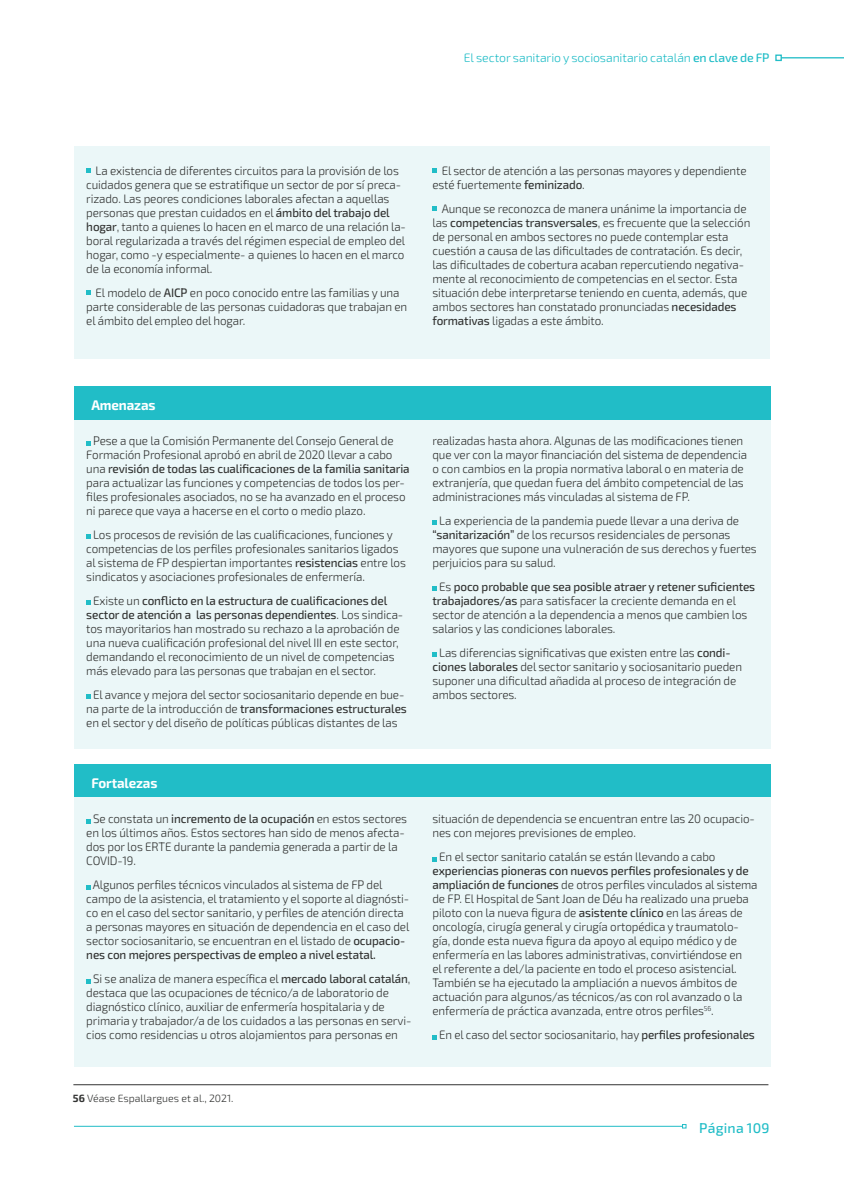
<style>
.page{position:relative;width:844px;height:1191px;background:#fff}
.page>*{position:absolute;margin:0;border:0;box-sizing:border-box;transform-origin:0 0}
.t1{font:700 14px "Exo 2";letter-spacing:-.01em;color:#fff;scale:.95 1}
.t2{font:500 14px "Exo 2";letter-spacing:.015em;color:#21bdc7}
.t3{font:300 12.25px/14px "Exo 2";letter-spacing:-.01em;color:#323332;scale:.95 1}
.t4{font:300 12.25px "Exo 2";letter-spacing:-.01em;color:#323332;scale:.94 1}
.t5{font:300 12.25px "Exo 2";letter-spacing:-.005em;color:#21bdc7}
.t6{font:300 10.5px "Exo 2";color:#323332}
.s1{font-weight:500}
.s2{font-weight:700}
</style>
<div class="page">
<hr style="left:74px;top:1125px;width:608px;height:1px;background:#21bdc7">
<svg style="left:682px;top:1124px;width:4px;height:4px"></svg>
<hr style="left:781px;top:57px;width:62px;height:1px;background:#21bdc7">
<svg style="left:775px;top:55px;width:6px;height:6px"></svg>
<div style="left:74px;top:386px;width:696px;height:34px;background:#21bdc7"></div>
<div style="left:74px;top:420px;width:696px;height:328px;background:#ebf7f8"></div>
<div style="left:74px;top:764px;width:696px;height:34px;background:#21bdc7"></div>
<div style="left:74px;top:798px;width:696px;height:269px;background:#ebf7f8"></div>
<div style="left:74px;top:146px;width:695px;height:212px;background:#ebf7f8"></div>
<svg style="left:86px;top:441px;width:5px;height:4px"></svg>
<svg style="left:86px;top:535px;width:5px;height:4px"></svg>
<svg style="left:86px;top:601px;width:5px;height:4px"></svg>
<svg style="left:86px;top:694px;width:5px;height:5px"></svg>
<svg style="left:432px;top:521px;width:4px;height:4px"></svg>
<svg style="left:432px;top:587px;width:4px;height:4px"></svg>
<svg style="left:432px;top:652px;width:4px;height:5px"></svg>
<svg style="left:86px;top:819px;width:5px;height:4px"></svg>
<svg style="left:86px;top:885px;width:5px;height:4px"></svg>
<svg style="left:86px;top:979px;width:5px;height:4px"></svg>
<svg style="left:432px;top:857px;width:4px;height:4px"></svg>
<svg style="left:432px;top:1035px;width:4px;height:4px"></svg>
<svg style="left:86px;top:169px;width:5px;height:4px"></svg>
<svg style="left:86px;top:290px;width:5px;height:5px"></svg>
<svg style="left:432px;top:169px;width:4px;height:4px"></svg>
<svg style="left:432px;top:206px;width:4px;height:5px"></svg>
<hr style="left:73px;top:1084px;width:695px;height:1px;background:#323332">
<p class="t5" style="left:463px;top:49px;width:307px">El sector sanitario y sociosanitario catalán <span class="s1">en clave de FP</span></p>
<p class="t3" style="left:86px;top:163px;width:338px;text-indent:9px">La existencia de diferentes circuitos para la provisión de los cuidados genera que se estratifique un sector de por sí preca&shy;rizado. Las peores condiciones laborales afectan a aquellas personas que prestan cuidados en el <span class="s1">ámbito del trabajo del hogar</span>, tanto a quienes lo hacen en el marco de una relación la&shy;boral regularizada a través del régimen especial de empleo del hogar, como -y especialmente- a quienes lo hacen en el marco de la economía informal.</p>
<p class="t3" style="left:86px;top:285px;width:339px;text-indent:9px">El modelo de <span class="s1">AICP</span> en poco conocido entre las familias y una parte considerable de las personas cuidadoras que trabajan en el ámbito del empleo del hogar.</p>
<p class="t3" style="left:432px;top:163px;width:332px;text-indent:9px">El sector de atención a las personas mayores y dependiente esté fuertemente <span class="s1">feminizado</span>.</p>
<p class="t3" style="left:432px;top:201px;width:336px;text-indent:9px">Aunque se reconozca de manera unánime la importancia de las <span class="s1">competencias transversales</span>, es frecuente que la selección de personal en ambos sectores no puede contemplar esta cuestión a causa de las dificultades de contratación. Es decir, las dificultades de cobertura acaban repercutiendo negativa&shy;mente al reconocimiento de competencias en el sector. Esta situación debe interpretarse teniendo en cuenta, además, que ambos sectores han constatado pronunciadas <span class="s1">necesidades formativas</span> ligadas a este ámbito.</p>
<p class="t1" style="left:91px;top:395px;width:69px">Amenazas</p>
<p class="t3" style="left:86px;top:433px;width:342px;text-indent:7px">Pese a que la Comisión Permanente del Consejo General de Formación Profesional aprobó en abril de 2020 llevar a cabo una <span class="s1">revisión de todas las cualificaciones de la familia sanitaria </span>para actualizar las funciones y competencias de todos los per&shy;files profesionales asociados, no se ha avanzado en el proceso ni parece que vaya a hacerse en el corto o medio plazo.</p>
<p class="t3" style="left:86px;top:527px;width:338px;text-indent:7px">Los procesos de revisión de las cualificaciones, funciones y competencias de los perfiles profesionales sanitarios ligados al sistema de FP despiertan importantes <span class="s1">resistencias</span> entre los sindicatos y asociaciones profesionales de enfermería.</p>
<p class="t3" style="left:86px;top:593px;width:335px;text-indent:7px">Existe un <span class="s1">conflicto en la estructura de cualificaciones del sector de atención a las personas dependientes</span>. Los sindica&shy;tos mayoritarios han mostrado su rechazo a la aprobación de una nueva cualificación profesional del nivel III en este sector, demandando el reconocimiento de un nivel de competencias más elevado para las personas que trabajan en el sector.</p>
<p class="t3" style="left:86px;top:687px;width:339px;text-indent:7px">El avance y mejora del sector sociosanitario depende en bue&shy;na parte de la introducción de <span class="s1">transformaciones estructurales </span>en el sector y del diseño de políticas públicas distantes de las</p>
<p class="t1" style="left:91px;top:773px;width:71px">Fortalezas</p>
<p class="t3" style="left:86px;top:811px;width:339px;text-indent:7px">Se constata un <span class="s1">incremento de la ocupación</span> en estos sectores en los últimos años. Estos sectores han sido de menos afecta&shy;dos por los ERTE durante la pandemia generada a partir de la COVID-19.</p>
<p class="t3" style="left:86px;top:877px;width:341px;text-indent:6px">Algunos perfiles técnicos vinculados al sistema de FP del campo de la asistencia, el tratamiento y el soporte al diagnósti&shy;co en el caso del sector sanitario, y perfiles de atención directa a personas mayores en situación de dependencia en el caso del sector sociosanitario, se encuentran en el listado de <span class="s1">ocupacio&shy;nes con mejores perspectivas de empleo a nivel estatal.</span></p>
<p class="t3" style="left:86px;top:971px;width:343px;text-indent:7px">Si se analiza de manera específica el <span class="s1">mercado laboral catalán</span>, destaca que las ocupaciones de técnico/a de laboratorio de diagnóstico clínico, auxiliar de enfermería hospitalaria y de primaria y trabajador/a de los cuidados a las personas en servi&shy;cios como residencias u otros alojamientos para personas en</p>
<p class="t6" style="left:73px;top:1090px;width:162px"><span class="s2">56</span> Véase Espallargues et al., 2021.</p>
<p class="t3" style="left:432px;top:433px;width:332px">realizadas hasta ahora. Algunas de las modificaciones tienen que ver con la mayor financiación del sistema de dependencia o con cambios en la propia normativa laboral o en materia de extranjería, que quedan fuera del ámbito competencial de las administraciones más vinculadas al sistema de FP.</p>
<p class="t3" style="left:432px;top:513px;width:343px;text-indent:7px">La experiencia de la pandemia puede llevar a una deriva de <span class="s1">“sanitarización”</span> de los recursos residenciales de personas mayores que supone una vulneración de sus derechos y fuertes perjuicios para su salud.</p>
<p class="t3" style="left:432px;top:579px;width:341px;text-indent:7px">Es <span class="s1">poco probable que sea posible atraer y retener suficientes trabajadores/as</span> para satisfacer la creciente demanda en el sector de atención a la dependencia a menos que cambien los salarios y las condiciones laborales.</p>
<p class="t3" style="left:432px;top:645px;width:327px;text-indent:7px">Las diferencias significativas que existen entre las <span class="s1">condi&shy;ciones laborales</span> del sector sanitario y sociosanitario pueden suponer una dificultad añadida al proceso de integración de ambos sectores.</p>
<p class="t3" style="left:432px;top:811px;width:341px">situación de dependencia se encuentran entre las 20 ocupacio&shy;nes con mejores previsiones de empleo.</p>
<p class="t3" style="left:439px;top:849px;width:292px">En el sector sanitario catalán se están llevando a cabo</p>
<p class="t3" style="left:432px;top:863px;width:343px"><span class="s1">experiencias pioneras con nuevos perfiles profesionales y de ampliación de funciones</span> de otros perfiles vinculados al sistema de FP. El Hospital de Sant Joan de Déu ha realizado una prueba piloto con la nueva figura de <span class="s1">asistente clínico</span> en las áreas de oncología, cirugía general y cirugía ortopédica y traumatolo&shy;gía, donde esta nueva figura da apoyo al equipo médico y de enfermería en las labores administrativas, convirtiéndose en<br>el referente a del/la paciente en todo el proceso asistencial.<br>También se ha ejecutado la ampliación a nuevos ámbitos de actuación para algunos/as técnicos/as con rol avanzado o la enfermería de práctica avanzada, entre otros perfiles<sup>56</sup>.</p>
<p class="t4" style="left:439px;top:1026px;width:337px">En el caso del sector sociosanitario, hay <span class="s1">perfiles profesionales</span></p>
<p class="t2" style="left:699px;top:1118px;width:72px">Página 109</p>
</div>
